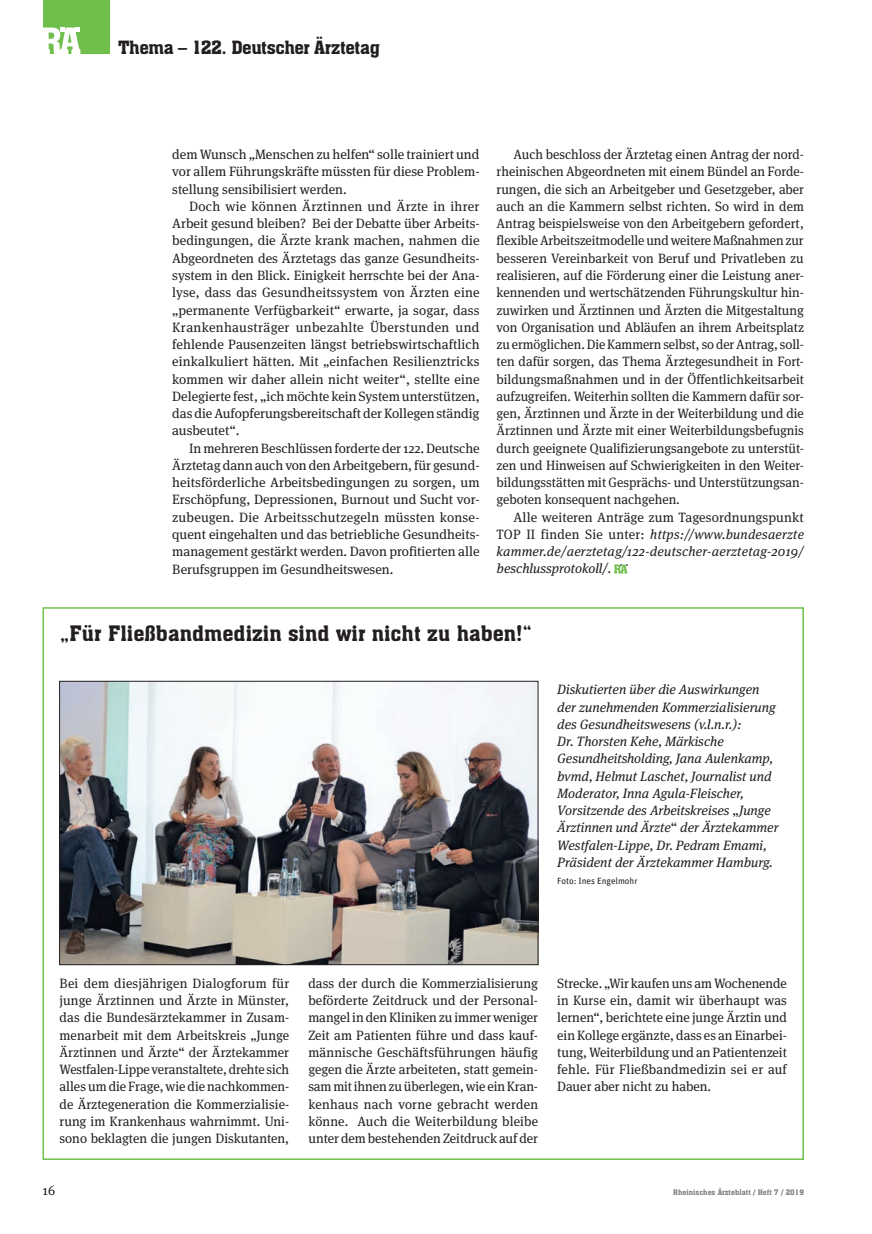
<style>
.page{position:relative;width:872px;height:1234px;background:#fff}
.page>*{position:absolute;margin:0;border:0;box-sizing:border-box;transform-origin:0 0}
.t1{font:21px "Aachen BT";color:#231f20}
.t2{font:18px "Aachen BT";letter-spacing:-.025em;color:#231f20}
.t3{font:13.5px/17.2px "Meta Serif OT";color:#231f20;text-align:justify}
.t4{font:italic 13.5px/17.2px "Meta Serif OT";color:#231f20;text-align:justify}
.t5{font:9px "Unit";color:#231f20}
.t6{font:7.5px "Aachen BT";color:#808285}
.s1{font-style:normal}
</style>
<div class="page">
<div style="left:43px;top:0;width:66px;height:54px;background:#70bf4c"></div>
<svg style="left:43px;top:28px;width:37px;height:26px"></svg>
<svg style="left:614px;top:564px;width:13px;height:9px"></svg>
<img style="left:62px;top:683px;width:474px;height:279px">
<div style="left:60px;top:681px;width:478px;height:283px;border:1px solid #231f20"></div>
<h2 class="t2" style="left:118px;top:36px;width:263px">Thema – 122. Deutscher Ärztetag</h2>
<p class="t3" style="left:172px;top:146px;width:309px">dem Wunsch „Menschen zu helfen“ solle trainiert und vor allem Führungskräfte müssten für diese Problem&shy;stellung sensibilisiert werden.</p>
<p class="t3" style="left:172px;top:197px;width:309px;text-indent:17px">Doch wie können Ärztinnen und Ärzte in ihrer Arbeit gesund bleiben? Bei der Debatte über Arbeits&shy;bedingungen, die Ärzte krank machen, nahmen die Abgeordneten des Ärztetags das ganze Gesundheits&shy;system in den Blick. Einigkeit herrschte bei der Ana&shy;lyse, dass das Gesundheitssystem von Ärzten eine „permanente Verfügbarkeit“ erwarte, ja sogar, dass Krankenhausträger unbezahlte Überstunden und fehlende Pausenzeiten längst betriebswirtschaftlich einkalkuliert hätten. Mit „einfachen Resilienztricks kommen wir daher allein nicht weiter“, stellte eine Delegierte fest, „ich möchte kein System unterstützen, das die Aufopferungsbereitschaft der Kollegen ständig ausbeutet“.</p>
<p class="t3" style="left:172px;top:439px;width:309px;text-indent:17px">In mehreren Beschlüssen forderte der 122. Deutsche Ärztetag dann auch von den Arbeitgebern, für gesund&shy;heitsförderliche Arbeitsbedingungen zu sorgen, um Erschöpfung, Depressionen, Burnout und Sucht vor&shy;zubeugen. Die Arbeitsschutzegeln müssten konse&shy;quent eingehalten und das betriebliche Gesundheits&shy;management gestärkt werden. Davon profitierten alle Berufsgruppen im Gesundheitswesen.</p>
<p class="t3" style="left:496px;top:146px;width:309px;text-indent:17px">Auch beschloss der Ärztetag einen Antrag der nord&shy;rheinischen Abgeordneten mit einem Bündel an Forde&shy;rungen, die sich an Arbeitgeber und Gesetzgeber, aber auch an die Kammern selbst richten. So wird in dem Antrag beispielsweise von den Arbeitgebern gefordert, flexible Arbeitszeitmodelle und weitere Maßnahmen zur besseren Vereinbarkeit von Beruf und Privatleben zu realisieren, auf die Förderung einer die Leistung aner&shy;kennenden und wertschätzenden Führungskultur hin&shy;zuwirken und Ärztinnen und Ärzten die Mitgestaltung von Organisation und Abläufen an ihrem Arbeitsplatz zu ermöglichen. Die Kammern selbst, so der Antrag, soll&shy;ten dafür sorgen, das Thema Ärztegesundheit in Fort&shy;bildungsmaßnahmen und in der Öffentlichkeitsarbeit aufzugreifen. Weiterhin sollten die Kammern dafür sor&shy;gen, Ärztinnen und Ärzte in der Weiterbildung und die Ärztinnen und Ärzte mit einer Weiterbildungsbefugnis durch geeignete Qualifizierungsangebote zu unterstüt&shy;zen und Hinweisen auf Schwierigkeiten in den Weiter&shy;bildungsstätten mit Gesprächs- und Unterstützungsan&shy;geboten konsequent nachgehen.</p>
<p class="t4" style="left:496px;top:508px;width:309px;text-indent:17px"><span class="s1">Alle weiteren Anträge zum Tagesordnungspunkt TOP II finden Sie unter:</span> https://www.bundesaerzte kammer.de/aerztetag/122-deutscher-aerztetag-2019/ beschlussprotokoll/.</p>
<h1 class="t1" style="left:60px;top:620px;width:474px">„Für Fließbandmedizin sind wir nicht zu haben!“</h1>
<p class="t4" style="left:557px;top:680px;width:223px;text-align:left">Diskutierten über die Auswirkungen der zunehmenden Kommerzialisierung des Gesundheitswesens (v.l.n.r.):<br>Dr. Thorsten Kehe, Märkische Gesundheitsholding, Jana Aulenkamp, bvmd, Helmut Laschet, Journalist und Moderator, Inna Agula-Fleischer, Vorsitzende des Arbeitskreises <span class="s1">„</span>Junge Ärztinnen und Ärzte<span class="s1">“</span> der Ärztekammer Westfalen-Lippe, Dr. Pedram Emami, Präsident der Ärztekammer Hamburg.</p>
<p class="t5" style="left:557px;top:875px;width:82px">Foto: Ines Engelmohr</p>
<p class="t3" style="left:60px;top:974px;width:231px">Bei dem diesjährigen Dialogforum für junge Ärztinnen und Ärzte in Münster, das die Bundesärztekammer in Zusam&shy;menarbeit mit dem Arbeitskreis „Junge Ärztinnen und Ärzte“ der Ärztekammer Westfalen-Lippe veranstaltete, drehte sich alles um die Frage, wie die nachkommen&shy;de Ärztegeneration die Kommerzialisie&shy;rung im Krankenhaus wahrnimmt. Uni&shy;sono beklagten die jungen Diskutanten,</p>
<p class="t3" style="left:308px;top:974px;width:231px">dass der durch die Kommerzialisierung beförderte Zeitdruck und der Personal&shy;mangel in den Kliniken zu immer weniger Zeit am Patienten führe und dass kauf&shy;männische Geschäftsführungen häufig gegen die Ärzte arbeiteten, statt gemein&shy;sam mit ihnen zu überlegen, wie ein Kran&shy;kenhaus nach vorne gebracht werden könne. Auch die Weiterbildung bleibe unter dem bestehenden Zeitdruck auf der</p>
<p class="t3" style="left:557px;top:974px;width:231px">Strecke. „Wir kaufen uns am Wochenende in Kurse ein, damit wir überhaupt was lernen“, berichtete eine junge Ärztin und ein Kollege ergänzte, dass es an Einarbei&shy;tung, Weiterbildung und an Patientenzeit fehle. Für Fließbandmedizin sei er auf Dauer aber nicht zu haben.</p>
<p class="t3" style="left:43px;top:1181px;width:14px">16</p>
<p class="t6" style="left:673px;top:1187px;width:132px">Rheinisches Ärzteblatt / Heft 7 / 2019</p>
</div>
